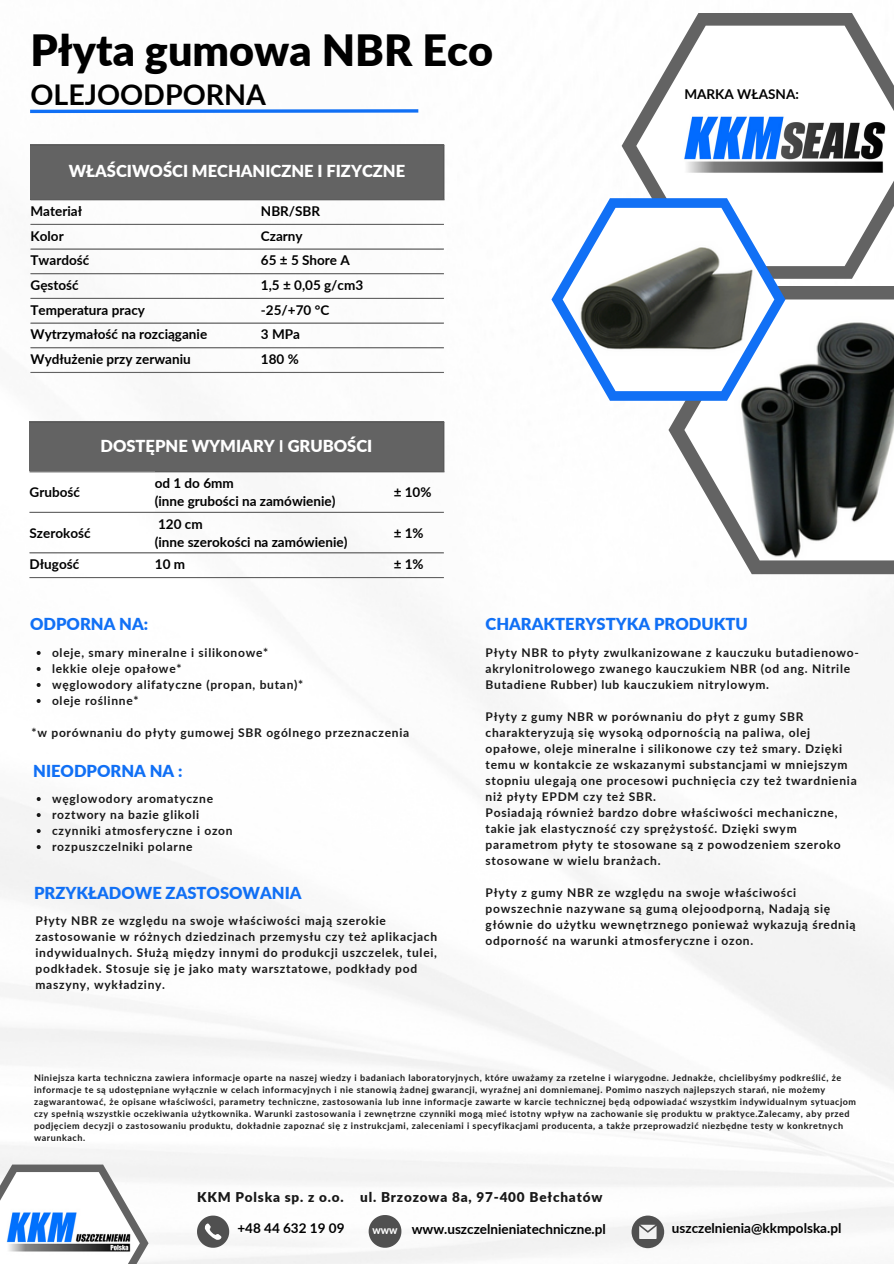
<style>
.page{position:relative;width:894px;height:1264px;background:#fff}
.page>*{position:absolute;margin:0;border:0;box-sizing:border-box;transform-origin:0 0}
.t1{font:900 43.05px "Lato";color:#000}
.t2{font:700 28.5px "Lato";color:#000}
.t3{font:900 16.5px "Lato";color:#1170f5}
.t4{font:900 16.5px "Lato";color:#fff}
.t5{font:700 13.5px "Lato";color:#000}
.t6{font:900 13.5px "Lato";letter-spacing:.06em;color:#181818}
.t7{font:700 12px/16px "Lato";letter-spacing:.06em;color:#181818}
.t8{font:700 9px/12px "Lato";letter-spacing:.06em;color:#181818}
.t9{font:900 7.8px "Lato";color:#fff}
.s1{font-weight:700}
</style>
<div class="page">
<img style="left:0;top:144px;width:893px;height:1119px">
<svg style="left:30px;top:109px;width:389px;height:5px"></svg>
<svg style="left:197px;top:1215px;width:32px;height:32px"></svg>
<svg style="left:631px;top:1215px;width:33px;height:33px"></svg>
<svg style="left:621px;top:13px;width:272px;height:266px"></svg>
<img style="left:636px;top:26px;width:257px;height:240px">
<svg style="left:668px;top:286px;width:225px;height:288px;fill:#636363"></svg>
<img style="left:684px;top:299px;width:209px;height:261px">
<svg style="left:551px;top:198px;width:234px;height:203px"></svg>
<img style="left:562px;top:208px;width:212px;height:183px">
<div style="left:31px;top:145px;width:413px;height:55px;background:#636363"></div>
<hr style="left:31px;top:224px;width:413px;height:1px;background:#636363">
<hr style="left:31px;top:248px;width:413px;height:1px;background:#636363">
<hr style="left:31px;top:273px;width:413px;height:1px;background:#636363">
<hr style="left:31px;top:298px;width:413px;height:1px;background:#636363">
<hr style="left:31px;top:322px;width:413px;height:1px;background:#636363">
<hr style="left:31px;top:347px;width:413px;height:1px;background:#636363">
<hr style="left:31px;top:372px;width:413px;height:1px;background:#636363">
<svg style="left:0;top:1164px;width:148px;height:99px"></svg>
<img style="left:0;top:1171px;width:140px;height:92px">
<svg style="left:368px;top:1214px;width:33px;height:33px"></svg>
<svg style="left:37px;top:651px;width:4px;height:4px"></svg>
<svg style="left:37px;top:667px;width:4px;height:4px"></svg>
<svg style="left:37px;top:683px;width:4px;height:4px"></svg>
<svg style="left:37px;top:699px;width:4px;height:4px"></svg>
<svg style="left:37px;top:797px;width:4px;height:4px"></svg>
<svg style="left:37px;top:813px;width:4px;height:4px"></svg>
<svg style="left:37px;top:829px;width:4px;height:4px"></svg>
<svg style="left:37px;top:845px;width:4px;height:4px"></svg>
<div style="left:30px;top:422px;width:414px;height:50px;background:#636363"></div>
<div style="left:30px;top:471px;width:125px;height:41px;background:#fff"></div>
<hr style="left:30px;top:421px;width:414px;height:1px;background:#636363">
<hr style="left:30px;top:471px;width:414px;height:1px;background:#636363">
<hr style="left:30px;top:512px;width:414px;height:1px;background:#636363">
<hr style="left:30px;top:552px;width:414px;height:1px;background:#636363">
<hr style="left:30px;top:577px;width:414px;height:1px;background:#636363">
<p class="t1" style="left:31px;top:24px;width:464px">Płyta gumowa NBR Eco</p>
<p class="t2" style="left:31px;top:76px;width:237px">OLEJOODPORNA</p>
<p class="t4" style="left:69px;top:161px;width:338px">WŁAŚCIWOŚCI MECHANICZNE I FIZYCZNE</p>
<p class="t5" style="left:31px;top:203px;width:53px">Materiał</p>
<p class="t5" style="left:261px;top:203px;width:61px">NBR/SBR</p>
<p class="t5" style="left:31px;top:227px;width:35px">Kolor</p>
<p class="t5" style="left:261px;top:227px;width:43px">Czarny</p>
<p class="t5" style="left:31px;top:252px;width:60px">Twardość</p>
<p class="t5" style="left:261px;top:252px;width:90px">65 ± 5 Shore A</p>
<p class="t5" style="left:31px;top:277px;width:50px">Gęstość</p>
<p class="t5" style="left:261px;top:277px;width:104px">1,5 ± 0,05 g/cm3</p>
<p class="t5" style="left:31px;top:301px;width:116px">Temperatura pracy</p>
<p class="t5" style="left:261px;top:301px;width:70px">-25/+70 °C</p>
<p class="t5" style="left:31px;top:326px;width:178px">Wytrzymałość na rozciąganie</p>
<p class="t5" style="left:261px;top:326px;width:41px">3 MPa</p>
<p class="t5" style="left:31px;top:351px;width:162px">Wydłużenie przy zerwaniu</p>
<p class="t5" style="left:261px;top:351px;width:39px">180 %</p>
<h6 class="t5" style="left:30px;top:484px;width:52px">Grubość</h6>
<h6 class="t5" style="left:30px;top:524px;width:63px">Szerokość</h6>
<h3 class="t4" style="left:100px;top:435px;width:273px">DOSTĘPNE WYMIARY <span class="s1">I</span> GRUBOŚCI</h3>
<h3 class="t5" style="left:155px;top:475px;width:80px">od 1 do 6mm</h3>
<h6 class="t5" style="left:155px;top:493px;width:182px">(inne grubości na zamówienie)</h6>
<p class="t5" style="left:158px;top:515px;width:46px">120 cm</p>
<h5 class="t5" style="left:155px;top:533px;width:194px">(inne szerokości na zamówienie)</h5>
<h6 class="t5" style="left:393px;top:484px;width:39px">± 10%</h6>
<p class="t5" style="left:393px;top:524px;width:31px">± 1%</p>
<p class="t5" style="left:30px;top:556px;width:51px">Długość</p>
<h5 class="t5" style="left:155px;top:556px;width:32px">10 m</h5>
<p class="t5" style="left:393px;top:556px;width:31px">± 1%</p>
<p class="t5" style="left:684px;top:86px;width:116px">MARKA WŁASNA:</p>
<h6 class="t3" style="left:30px;top:614px;width:119px">ODPORNA NA:</h6>
<h3 class="t7" style="left:52px;top:644px;width:218px">oleje, smary mineralne i silikonowe*</h3>
<p class="t7" style="left:52px;top:660px;width:131px">lekkie oleje opałowe*</p>
<p class="t7" style="left:52px;top:676px;width:253px">węglowodory alifatyczne (propan, butan)*</p>
<p class="t7" style="left:52px;top:692px;width:88px">oleje roślinne*</p>
<p class="t7" style="left:32px;top:724px;width:379px">*w porównaniu do płyty gumowej SBR ogólnego przeznaczenia</p>
<h3 class="t3" style="left:33px;top:760px;width:151px">NIEODPORNA NA :</h3>
<p class="t7" style="left:52px;top:790px;width:162px">węglowodory aromatyczne</p>
<p class="t7" style="left:52px;top:806px;width:149px">roztwory na bazie glikoli</p>
<p class="t7" style="left:52px;top:822px;width:182px">czynniki atmosferyczne i ozon</p>
<p class="t7" style="left:52px;top:838px;width:142px">rozpuszczelniki polarne</p>
<p class="t3" style="left:34px;top:882px;width:269px">PRZYKŁADOWE ZASTOSOWANIA</p>
<p class="t7" style="left:36px;top:912px;width:403px">Płyty NBR ze względu na swoje właściwości mają szerokie zastosowanie w różnych dziedzinach przemysłu czy też aplikacjach indywidualnych. Służą między innymi do produkcji uszczelek, tulei, podkładek. Stosuje się je jako maty warsztatowe, podkłady pod maszyny, wykładziny.</p>
<p class="t3" style="left:485px;top:614px;width:264px">CHARAKTERYSTYKA PRODUKTU</p>
<p class="t7" style="left:485px;top:644px;width:374px">Płyty NBR to płyty zwulkanizowane z kauczuku butadienowo&shy;akrylonitrolowego zwanego kauczukiem NBR (od ang. Nitrile<br>Butadiene Rubber) lub kauczukiem nitrylowym.</p>
<p class="t7" style="left:485px;top:708px;width:372px">Płyty z gumy NBR w porównaniu do płyt z gumy SBR charakteryzują się wysoką odpornością na paliwa, olej opałowe, oleje mineralne i silikonowe czy też smary. Dzięki temu w kontakcie ze wskazanymi substancjami w mniejszym stopniu ulegają one procesowi puchnięcia czy też twardnienia niż płyty EPDM czy też SBR.<br>Posiadają również bardzo dobre właściwości mechaniczne, takie jak elastyczność czy sprężystość. Dzięki swym parametrom płyty te stosowane są z powodzeniem szeroko stosowane w wielu branżach.</p>
<p class="t7" style="left:485px;top:884px;width:371px">Płyty z gumy NBR ze względu na swoje właściwości powszechnie nazywane są gumą olejoodporną, Nadają się głównie do użytku wewnętrznego ponieważ wykazują średnią odporność na warunki atmosferyczne i ozon.</p>
<p class="t8" style="left:34px;top:1071px;width:823px">Niniejsza karta techniczna zawiera informacje oparte na naszej wiedzy i badaniach laboratoryjnych, które uważamy za rzetelne i wiarygodne. Jednakże, chcielibyśmy podkreślić, że informacje te są udostępniane wyłącznie w celach informacyjnych i nie stanowią żadnej gwarancji, wyraźnej ani domniemanej. Pomimo naszych najlepszych starań, nie możemy zagwarantować, że opisane właściwości, parametry techniczne, zastosowania lub inne informacje zawarte w karcie technicznej będą odpowiadać wszystkim indywidualnym sytuacjom czy spełnią wszystkie oczekiwania użytkownika. Warunki zastosowania i zewnętrzne czynniki mogą mieć istotny wpływ na zachowanie się produktu w praktyce.Zalecamy, aby przed podjęciem decyzji o zastosowaniu produktu, dokładnie zapoznać się z instrukcjami, zaleceniami i specyfikacjami producenta, a także przeprowadzić niezbędne testy w konkretnych warunkach.</p>
<p class="t6" style="left:197px;top:1188px;width:407px">KKM Polska sp. z o.o. ul. Brzozowa 8a, 97-400 Bełchatów</p>
<p class="t9" style="left:372px;top:1225px;width:26px">WWW</p>
<p class="t5" style="left:411px;top:1220px;width:196px">www.uszczelnieniatechniczne.pl</p>
<p class="t5" style="left:237px;top:1219px;width:109px">+48 44 632 19 09</p>
<p class="t5" style="left:671px;top:1219px;width:171px">uszczelnienia@kkmpolska.pl</p>
</div>
